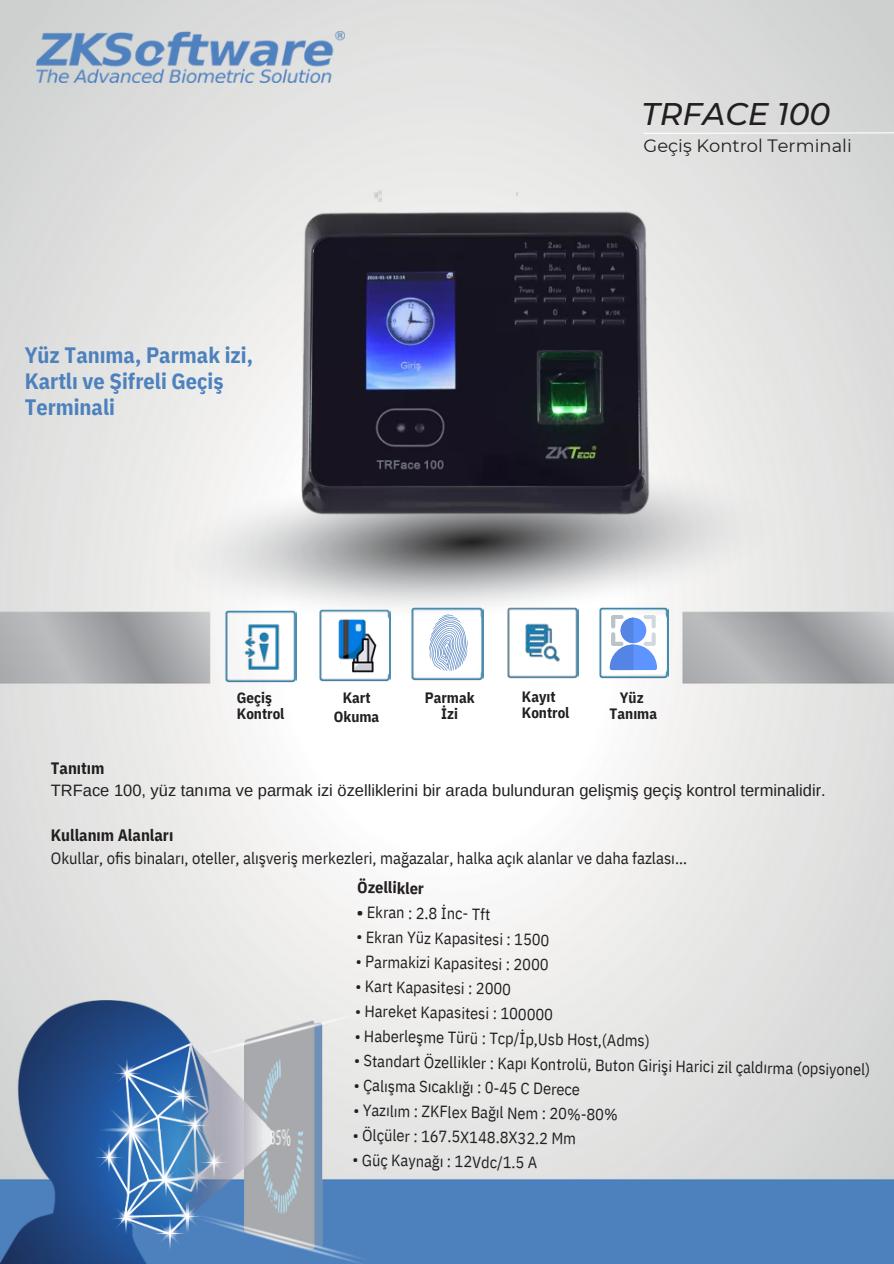
<style>
.page{position:relative;width:894px;height:1264px;background:#fff}
.page>*{position:absolute;margin:0;border:0;box-sizing:border-box;transform-origin:0 0}
.t1{font:italic 500 31.2px "Montserrat";color:#231f20}
.t2{font:700 22.2px/26px "IBM Plex Sans Cond";color:#4d81bd}
.t3{font:17.85px "Montserrat";color:#231f20}
.t4{font:16.5px "Arimo";color:#231f20}
.t5{font:16.5px "IBM Plex Sans Cond";color:#231f20}
.t6{font:700 16.5px "IBM Plex Sans Cond";color:#231f20}
.t7{font:16.2px "IBM Plex Sans Cond";color:#231f20}
.t8{font:700 16.2px "IBM Plex Sans Cond";color:#231f20}
.t9{font:700 15px/15.8px "IBM Plex Sans Cond";color:#231f20}
.s1{font-weight:700}
</style>
<div class="page">
<img style="left:0;top:0;width:893px;height:1263px">
<img style="left:224px;top:616px;width:72px;height:66px">
<img style="left:506px;top:616px;width:72px;height:63px">
<img style="left:319px;top:616px;width:72px;height:65px">
<svg style="left:329px;top:616px;width:60px;height:60px"></svg>
<img style="left:330px;top:617px;width:55px;height:56px">
<img style="left:37px;top:31px;width:307px;height:51px">
<img style="left:172px;top:468px;width:600px;height:148px">
<img style="left:244px;top:128px;width:468px;height:467px">
<img style="left:411px;top:607px;width:72px;height:73px">
<svg style="left:421px;top:614px;width:60px;height:61px"></svg>
<img style="left:598px;top:607px;width:70px;height:71px">
<svg style="left:608px;top:614px;width:58px;height:60px"></svg>
<svg style="left:642px;top:132px;width:251px;height:2px"></svg>
<img style="left:0;top:1000px;width:214px;height:263px">
<img style="left:107px;top:1043px;width:87px;height:190px">
<img style="left:121px;top:1044px;width:58px;height:178px">
<img style="left:157px;top:1094px;width:22px;height:29px">
<img style="left:137px;top:1213px;width:39px;height:4px">
<img style="left:131px;top:1151px;width:17px;height:30px">
<img style="left:148px;top:1123px;width:31px;height:68px">
<img style="left:172px;top:1084px;width:7px;height:23px">
<img style="left:109px;top:1216px;width:33px;height:2px">
<img style="left:115px;top:1206px;width:22px;height:22px">
<img style="left:125px;top:1201px;width:1px;height:33px">
<img style="left:119px;top:1209px;width:14px;height:15px">
<img style="left:116px;top:1061px;width:22px;height:23px">
<img style="left:127px;top:1057px;width:1px;height:32px">
<img style="left:120px;top:1065px;width:15px;height:15px">
<img style="left:98px;top:1145px;width:22px;height:23px">
<img style="left:102px;top:1149px;width:15px;height:15px">
<img style="left:175px;top:1087px;width:4px;height:15px">
<img style="left:100px;top:1127px;width:63px;height:4px">
<img style="left:109px;top:1107px;width:44px;height:44px">
<img style="left:131px;top:1097px;width:3px;height:63px">
<img style="left:117px;top:1114px;width:30px;height:30px">
<img style="left:154px;top:1168px;width:23px;height:22px">
<img style="left:165px;top:1164px;width:1px;height:33px">
<img style="left:158px;top:1171px;width:15px;height:15px">
<img style="left:273px;top:1057px;width:49px;height:156px">
<img style="left:273px;top:1059px;width:29px;height:152px">
<img style="left:273px;top:1128px;width:17px;height:17px">
<img style="left:190px;top:1012px;width:175px;height:45px">
<img style="left:194px;top:1011px;width:175px;height:45px">
<img style="left:273px;top:1213px;width:96px;height:47px">
<img style="left:194px;top:1217px;width:172px;height:46px">
<img style="left:179px;top:1043px;width:94px;height:180px">
<img style="left:202px;top:1150px;width:23px;height:22px">
<img style="left:213px;top:1146px;width:1px;height:33px">
<img style="left:206px;top:1153px;width:15px;height:15px">
<img style="left:179px;top:1123px;width:32px;height:2px">
<img style="left:184px;top:1113px;width:22px;height:22px">
<img style="left:194px;top:1108px;width:1px;height:33px">
<img style="left:188px;top:1116px;width:14px;height:15px">
<img style="left:158px;top:1222px;width:23px;height:22px">
<img style="left:169px;top:1217px;width:2px;height:33px">
<img style="left:163px;top:1225px;width:14px;height:14px">
<img style="left:176px;top:1204px;width:23px;height:22px">
<img style="left:187px;top:1200px;width:1px;height:33px">
<img style="left:180px;top:1207px;width:15px;height:15px">
<p class="t1" style="left:641px;top:95px;width:190px">TRFACE 100</p>
<p class="t2" style="left:25px;top:342px;width:230px">Yüz Tanıma, Parmak izi,<br>Kartlı ve Şifreli Geçiş<br>Terminali</p>
<p class="t3" style="left:643px;top:134px;width:207px">Geçiş Kontrol Termi nali</p>
<p class="t9" style="left:237px;top:689px;width:49px">Geçiş<br>Kontrol</p>
<p class="t9" style="left:334px;top:687px;width:47px;line-height:19.2px;text-align:center">Kart<br>Okuma</p>
<p class="t9" style="left:424px;top:689px;width:51px;text-align:center">Parmak<br>İzi</p>
<p class="t9" style="left:521px;top:688px;width:49px">Kayıt<br>Kontrol</p>
<p class="t9" style="left:619px;top:689px;width:25px">Yüz</p>
<p class="t9" style="left:609px;top:705px;width:49px">Tanıma</p>
<p class="t6" style="left:51px;top:756px;width:55px">Tanıtım</p>
<p class="t4" style="left:51px;top:781px;width:776px">TRFace 100, yüz tanıma ve parmak izi özelliklerini bir arada bulunduran gelişmiş geçiş kontrol terminalidir.</p>
<p class="t6" style="left:51px;top:824px;width:124px">Kullanım Alanları</p>
<p class="t5" style="left:51px;top:846px;width:637px">Okullar, ofis binaları, oteller, alışveriş merkezleri, mağazalar, halka açık alanlar ve daha fazlası…</p>
<p class="t8" style="left:357px;top:876px;width:68px;rotate:1deg">Özellikler</p>
<p class="t7" style="left:357px;top:901px;width:135px;rotate:1deg"><span class="s1">•</span> Ekran : 2.8 İnc- Tft</p>
<p class="t7" style="left:356px;top:925px;width:194px;rotate:1deg">• Ekran Yüz Kapasitesi : 1500</p>
<p class="t7" style="left:356px;top:950px;width:194px;rotate:1deg">• Parmakizi Kapasitesi : 2000</p>
<p class="t7" style="left:356px;top:975px;width:157px;rotate:1deg">• Kart Kapasitesi : 2000</p>
<p class="t7" style="left:355px;top:1000px;width:199px;rotate:1deg">• Hareket Kapasitesi : 100000</p>
<p class="t7" style="left:355px;top:1024px;width:296px;rotate:1deg">• Haberleşme Türü : Tcp/İp,Usb Host,(Adms)</p>
<p class="t7" style="left:354px;top:1049px;width:517px;rotate:1deg">• Standart Özellikler : Kapı Kontrolü, Buton Girişi Harici zil çaldırma (opsiyonel)</p>
<p class="t7" style="left:354px;top:1074px;width:228px;rotate:1deg">• Çalışma Sıcaklığı : 0-45 C Derece</p>
<p class="t7" style="left:353px;top:1099px;width:266px;rotate:1deg">• Yazılım : ZKFlex Bağıl Nem : 20%-80%</p>
<p class="t7" style="left:353px;top:1123px;width:224px;rotate:1deg">• Ölçüler : 167.5X148.8X32.2 Mm</p>
<p class="t7" style="left:353px;top:1148px;width:186px;rotate:1deg">• Güç Kaynağı : 12Vdc/1.5 A</p>
</div>
